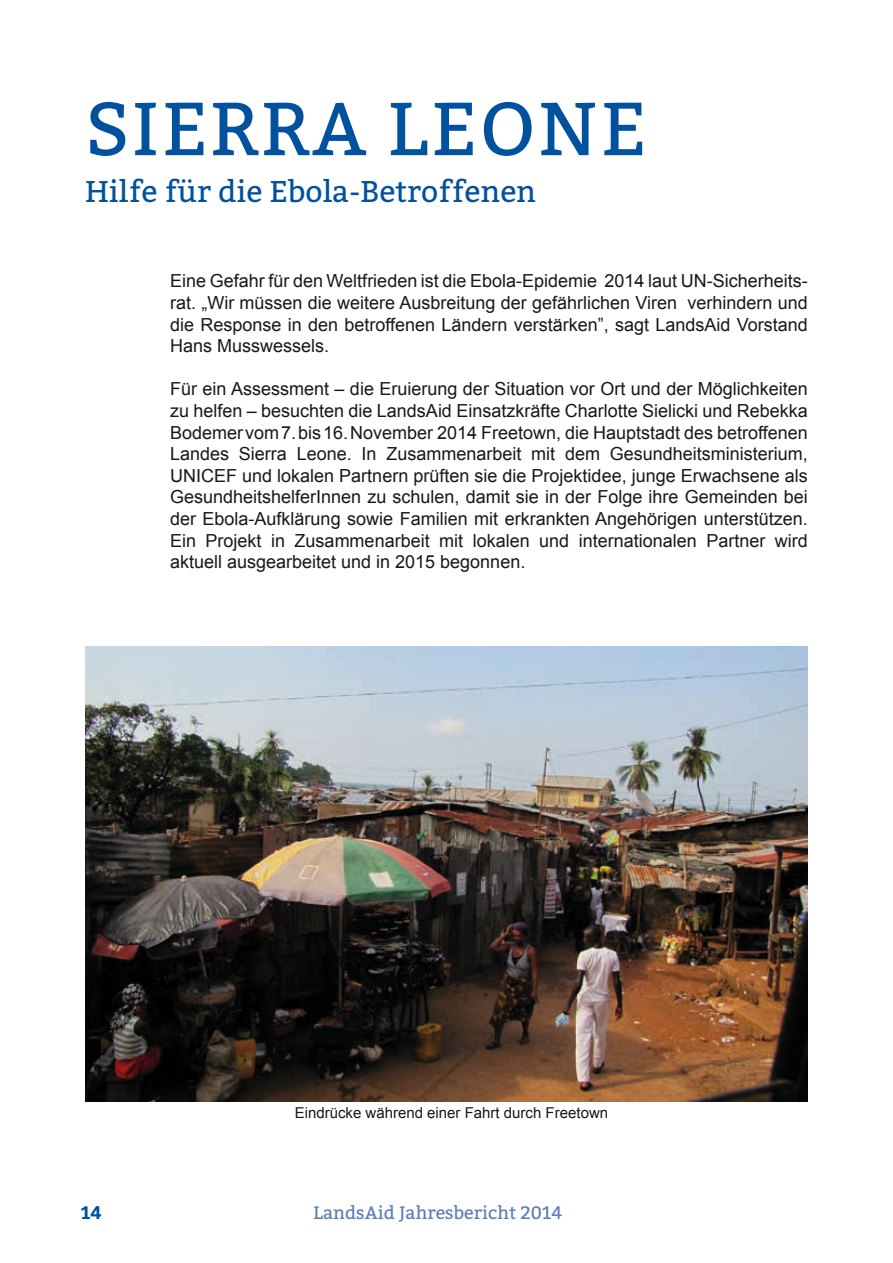
<style>
.page{position:relative;width:893px;height:1263px;background:#fff}
.page>*{position:absolute;margin:0;border:0;box-sizing:border-box;transform-origin:0 0}
.t1{font:75px "Bitter";letter-spacing:.03em;color:#00519e}
.t2{font:30px "Bitter";color:#00519e}
.t3{font:18px/21.6px "Arial";color:#1a171c;text-align:justify}
.t4{font:18px "Bitter";color:#5a7cb8}
.t5{font:700 18px "Bitter";color:#00519e}
.t6{font:15px "Arial";color:#1a171c}
</style>
<div class="page">
<img style="left:85px;top:646px;width:723px;height:455px">
<h1 class="t1" style="left:85px;top:85px;width:563px">SIERRA LEONE</h1>
<h2 class="t2" style="left:85px;top:174px;width:453px">Hilfe für die Ebola-Betroffenen</h2>
<p class="t3" style="left:170px;top:270px;width:639px">Eine Gefahr für den Weltfrieden ist die Ebola-Epidemie 2014 laut UN-Sicherheits&shy;rat. „Wir müssen die weitere Ausbreitung der gefährlichen Viren verhindern und die Response in den betroffenen Ländern verstärken”, sagt LandsAid Vorstand Hans Musswessels.</p>
<p class="t3" style="left:170px;top:378px;width:639px">Für ein Assessment – die Eruierung der Situation vor Ort und der Möglichkeiten zu helfen – besuchten die LandsAid Einsatzkräfte Charlotte Sielicki und Rebekka Bodemer vom 7. bis 16. November 2014 Freetown, die Hauptstadt des betroffenen Landes Sierra Leone. In Zusammenarbeit mit dem Gesundheitsministerium, UNICEF und lokalen Partnern prüften sie die Projektidee, junge Erwachsene als GesundheitshelferInnen zu schulen, damit sie in der Folge ihre Gemeinden bei der Ebola-Aufklärung sowie Familien mit erkrankten Angehörigen unterstützen.<br>Ein Projekt in Zusammenarbeit mit lokalen und internationalen Partner wird aktuell ausgearbeitet und in 2015 begonnen.</p>
<p class="t6" style="left:295px;top:1103px;width:315px">Eindrücke während einer Fahrt durch Freetown</p>
<p class="t5" style="left:81px;top:1202px;width:22px">14</p>
<p class="t4" style="left:313px;top:1202px;width:250px">LandsAid Jahresbericht 2014</p>
</div>
